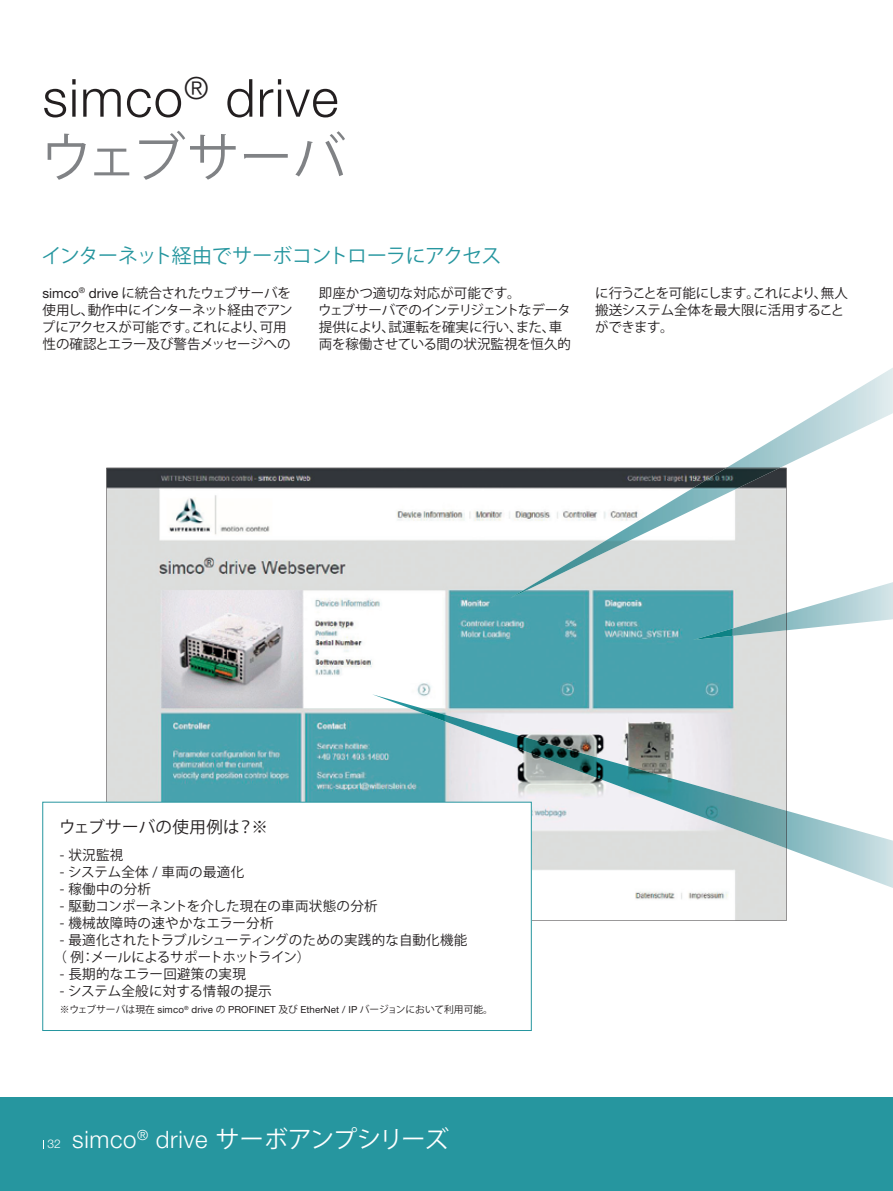
<style>
.page{position:relative;width:893px;height:1191px;background:#fff}
.page>*{position:absolute;margin:0;border:0;box-sizing:border-box;transform-origin:0 0}
.t1{font:300 52.5px "Helvetica Neue LT Std";letter-spacing:.025em;color:#231f20}
.t2{font:52.5px "Koz Go Std";letter-spacing:.015em;color:#808285}
.t3{font:300 24px "Helvetica Neue LT Std";letter-spacing:.025em;color:#fff}
.t4{font:19.95px "Koz Go Std";letter-spacing:-.035em;color:#26969f}
.t5{font:16.5px "Koz Go Std";letter-spacing:.025em;color:#231f20}
.t6{font:13.5px/17px "Koz Go Std";letter-spacing:-.005em;color:#231f20}
.t7{font:13.5px/17px "Koz Go Std";letter-spacing:-.03em;color:#231f20}
.t8{font:13.5px/17px "Koz Go Std";letter-spacing:-.025em;color:#231f20}
.t9{font:13.5px "Koz Go Std";letter-spacing:.025em;color:#231f20}
.t10{font:13.5px "Koz Go Std";letter-spacing:.02em;color:#231f20}
.t11{font:300 12px "Helvetica Neue LT Std";color:#fff}
.t12{font:9.75px "Helvetica Neue LT Std";letter-spacing:.01em;color:#231f20}
.s1{font-family:"Helvetica Neue LT Std"}
.s2{font-family:"Koz Go Std"}
.s3{font-family:"Koz Go Std";font-weight:400}
</style>
<div class="page">
<svg style="left:106px;top:468px;width:681px;height:453px"></svg>
<div style="left:0;top:1097px;width:893px;height:94px;background:#26969f"></div>
<svg style="left:727px;top:368px;width:166px;height:100px"></svg>
<img style="left:510px;top:468px;width:269px;height:130px">
<img style="left:726px;top:468px;width:54px;height:1px">
<img style="left:693px;top:613px;width:93px;height:27px">
<svg style="left:786px;top:582px;width:107px;height:48px"></svg>
<svg style="left:787px;top:811px;width:106px;height:77px"></svg>
<img style="left:372px;top:694px;width:414px;height:154px">
<img style="left:786px;top:810px;width:1px;height:38px">
<div style="left:43px;top:802px;width:488px;height:228px;background:#fff"></div>
<h1 class="t1" style="left:43px;top:66px;width:297px">simco<sup>®</sup> drive</h1>
<h1 class="t2" style="left:40px;top:125px;width:307px">ウェブサーバ</h1>
<h3 class="t4" style="left:41px;top:243px;width:462px">インターネット経由でサーボコントローラにアクセス</h3>
<p class="t7" style="left:42px;top:285px;width:252px"><span class="s1">simco</span><sup>®</sup> <span class="s1">drive</span> に統合されたウェブサーバを使用し、動作中にインターネット経由でアンプにアクセスが可能です。これにより、可用性の確認とエラー及び警告メッセージへの</p>
<p class="t6" style="left:318px;top:285px;width:254px">即座かつ適切な対応が可能です。<br>ウェブサーバでのインテリジェントなデータ提供により、試運転を確実に行い、また、車両を稼働させている間の状況監視を恒久的</p>
<p class="t8" style="left:595px;top:285px;width:254px">に行うことを可能にします。これにより、無人搬送システム全体を最大限に活用することができます。</p>
<p class="t5" style="left:59px;top:816px;width:210px">ウェブサーバの使用例は？※</p>
<p class="t6" style="left:60px;top:847px;width:65px">- 状況監視</p>
<p class="t9" style="left:60px;top:864px;width:186px">- システム全体 / 車両の最適化</p>
<p class="t6" style="left:60px;top:881px;width:93px">- 稼働中の分析</p>
<p class="t10" style="left:60px;top:898px;width:319px">- 駆動コンポーネントを介した現在の車両状態の分析</p>
<p class="t9" style="left:60px;top:915px;width:215px">- 機械故障時の速やかなエラー分析</p>
<p class="t6" style="left:53px;top:932px;width:415px;text-indent:6px">- 最適化されたトラブルシューティングのための実践的な自動化機能（例：メールによるサポートホットライン）</p>
<p class="t9" style="left:60px;top:966px;width:187px">- 長期的なエラー回避策の実現</p>
<p class="t10" style="left:60px;top:983px;width:213px">- システム全般に対する情報の提示</p>
<p class="t12" style="left:60px;top:1004px;width:435px"><span class="s2">※ウェブサーバは現在</span> simco<sup>®</sup> drive <span class="s2">の</span> PROFINET <span class="s2">及び</span> EtherNet / IP <span class="s2">バージョンにおいて利用可能。</span></p>
<p class="t11" style="left:47px;top:1136px;width:15px">32</p>
<h2 class="t3" style="left:72px;top:1125px;width:378px">simco<sup>®</sup> drive <span class="s3">サーボアンプシリーズ</span></h2>
</div>
